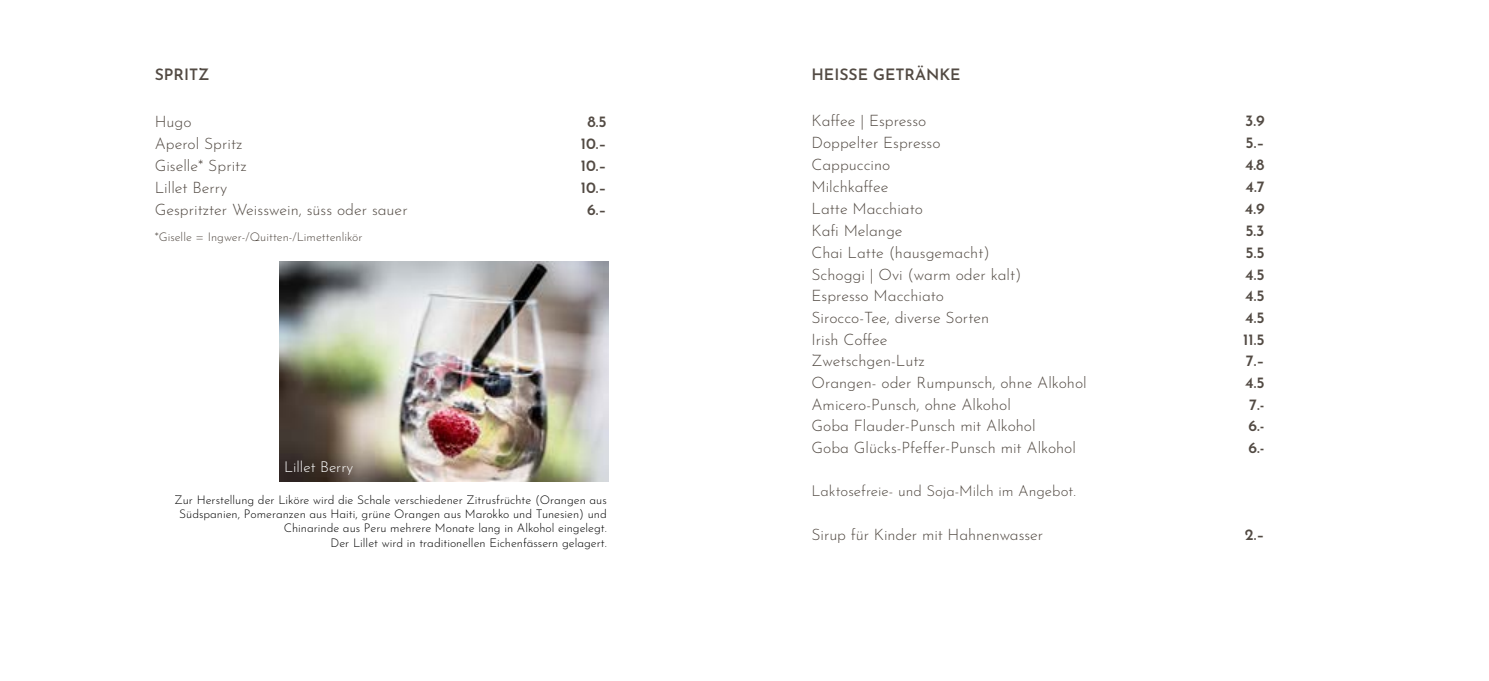
<style>
.page{position:relative;width:1489px;height:681px;background:#fff}
.page>*{position:absolute;margin:0;border:0;box-sizing:border-box;transform-origin:0 0}
.t1{font:300 15.75px "Josefin Sans";color:#524a43}
.t2{font:600 15.75px "Josefin Sans";color:#524a43}
.t3{font:300 15px "Josefin Sans";color:#524a43}
.t4{font:300 15px "Josefin Sans";color:#fff}
.t5{font:300 12px/14.4px "Josefin Sans";color:#000;text-align:right}
.t6{font:300 12px "Josefin Sans";color:#524a43}
</style>
<div class="page">
<img style="left:279px;top:261px;width:329px;height:220px">
<p class="t2" style="left:155px;top:63px;width:56px">SPRITZ</p>
<p class="t1" style="left:155px;top:109px;width:38px">Hugo</p>
<p class="t2" style="left:587px;top:109px;width:21px">8.5</p>
<p class="t1" style="left:155px;top:131px;width:89px">Aperol Spritz</p>
<p class="t2" style="left:580px;top:131px;width:27px">10.–</p>
<p class="t1" style="left:155px;top:153px;width:93px">Giselle* Spritz</p>
<p class="t2" style="left:580px;top:153px;width:27px">10.–</p>
<p class="t1" style="left:155px;top:175px;width:74px">Lillet Berry</p>
<p class="t2" style="left:580px;top:175px;width:27px">10.–</p>
<p class="t1" style="left:155px;top:197px;width:254px">Gespritzter Weisswein, süss oder sauer</p>
<p class="t2" style="left:587px;top:197px;width:21px">6.–</p>
<p class="t6" style="left:155px;top:228px;width:209px">*Giselle = Ingwer-/Quitten-/Limettenlikör</p>
<p class="t4" style="left:284px;top:456px;width:71px">Lillet Berry</p>
<p class="t5" style="left:174px;top:491px;width:434px">Zur Herstellung der Liköre wird die Schale verschiedener Zitrusfrüchte (Orangen aus Südspanien, Pomeranzen aus Haiti, grüne Orangen aus Marokko und Tunesien) und Chinarinde aus Peru mehrere Monate lang in Alkohol eingelegt.<br>Der Lillet wird in traditionellen Eichenfässern gelagert.</p>
<p class="t2" style="left:811px;top:63px;width:151px">HEISSE GETRÄNKE</p>
<p class="t1" style="left:811px;top:108px;width:116px">Kaffee | Espresso</p>
<p class="t2" style="left:1244px;top:108px;width:21px">3.9</p>
<p class="t1" style="left:811px;top:130px;width:130px">Doppelter Espresso</p>
<p class="t2" style="left:1245px;top:130px;width:21px">5.–</p>
<p class="t1" style="left:811px;top:152px;width:80px">Cappuccino</p>
<p class="t2" style="left:1244px;top:152px;width:21px">4.8</p>
<p class="t1" style="left:811px;top:174px;width:79px">Milchkaffee</p>
<p class="t2" style="left:1245px;top:174px;width:21px">4.7</p>
<p class="t1" style="left:811px;top:196px;width:113px">Latte Macchiato</p>
<p class="t2" style="left:1244px;top:196px;width:21px">4.9</p>
<p class="t1" style="left:811px;top:218px;width:93px">Kafi Melange</p>
<p class="t2" style="left:1245px;top:218px;width:21px">5.3</p>
<p class="t1" style="left:811px;top:240px;width:180px">Chai Latte (hausgemacht)</p>
<p class="t2" style="left:1245px;top:240px;width:21px">5.5</p>
<p class="t1" style="left:811px;top:262px;width:211px">Schoggi | Ovi (warm oder kalt)</p>
<p class="t2" style="left:1244px;top:262px;width:21px">4.5</p>
<p class="t1" style="left:811px;top:284px;width:134px">Espresso Macchiato</p>
<p class="t2" style="left:1244px;top:284px;width:21px">4.5</p>
<p class="t1" style="left:811px;top:305px;width:179px">Sirocco-Tee, diverse Sorten</p>
<p class="t2" style="left:1244px;top:305px;width:21px">4.5</p>
<p class="t1" style="left:811px;top:327px;width:77px">Irish Coffee</p>
<p class="t2" style="left:1242px;top:327px;width:23px">11.5</p>
<p class="t1" style="left:811px;top:349px;width:115px">Zwetschgen-Lutz</p>
<p class="t2" style="left:1245px;top:349px;width:20px">7.–</p>
<p class="t1" style="left:811px;top:370px;width:277px">Orangen- oder Rumpunsch, ohne Alkohol</p>
<p class="t2" style="left:1244px;top:370px;width:21px">4.5</p>
<p class="t1" style="left:811px;top:392px;width:201px">Amicero-Punsch, ohne Alkohol</p>
<p class="t2" style="left:1249px;top:392px;width:17px">7.-</p>
<p class="t1" style="left:811px;top:413px;width:226px">Goba Flauder-Punsch mit Alkohol</p>
<p class="t2" style="left:1248px;top:413px;width:18px">6.-</p>
<p class="t1" style="left:811px;top:435px;width:266px">Goba Glücks-Pfeffer-Punsch mit Alkohol</p>
<p class="t2" style="left:1248px;top:435px;width:18px">6.-</p>
<p class="t3" style="left:811px;top:479px;width:266px">Laktosefreie- und Soja-Milch im Angebot.</p>
<p class="t1" style="left:811px;top:523px;width:233px">Sirup für Kinder mit Hahnenwasser</p>
<p class="t2" style="left:1244px;top:523px;width:21px">2.–</p>
</div>
